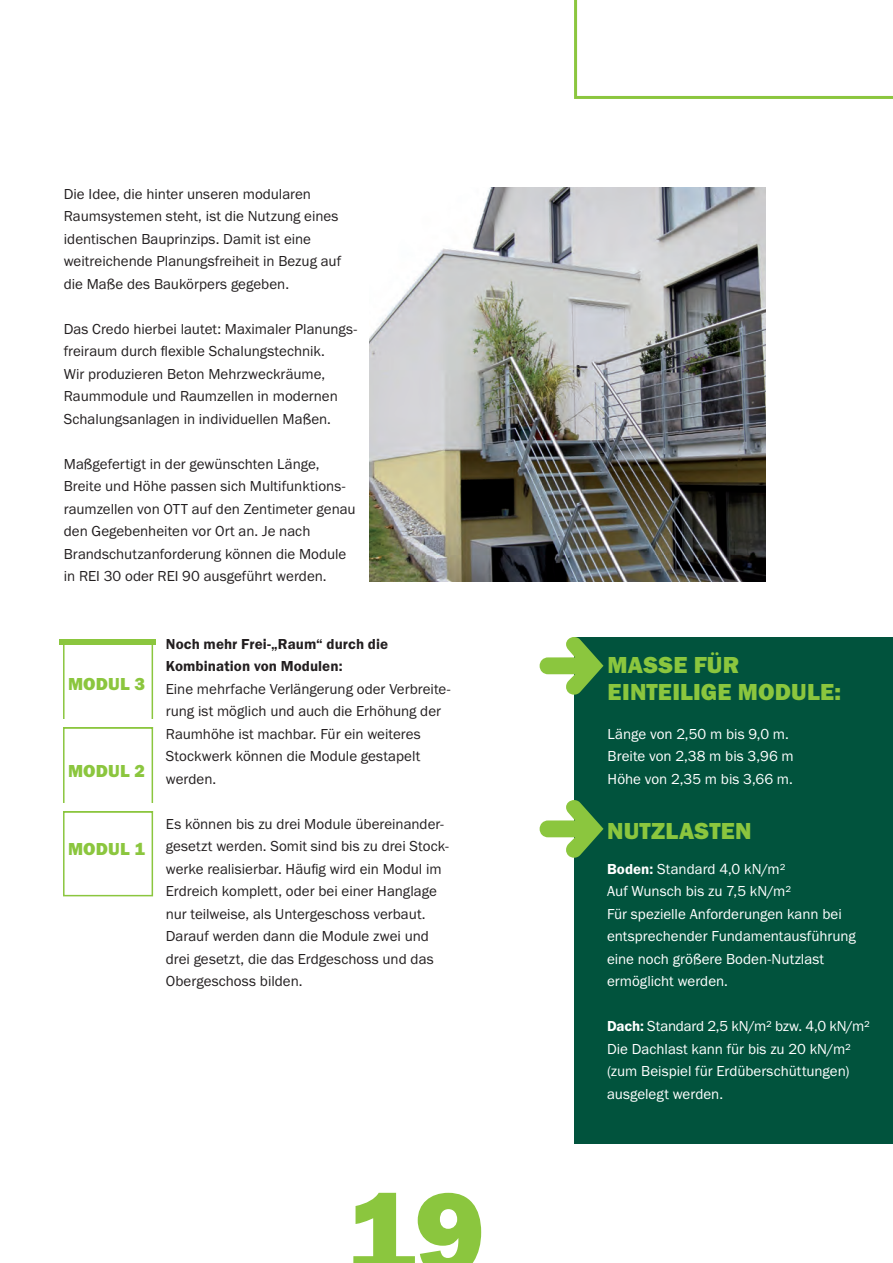
<style>
.page{position:relative;width:893px;height:1263px;background:#fff}
.page>*{position:absolute;margin:0;border:0;box-sizing:border-box;transform-origin:0 0}
.t1{font:120px "Franklin Gothic URW Hea";color:#8bc63e}
.t2{font:24px/27px "Franklin Gothic URW Hea";letter-spacing:.01em;color:#8bc63e}
.t3{font:18px "Franklin Gothic URW Hea";letter-spacing:.005em;color:#8bc63e}
.t4{font:15px/22.5px "Franklin Gothic URW Boo";color:#231f20}
.t5{font:15px/22.5px "Franklin Gothic URW Boo";color:#fff}
.t6{font:15px/22.5px "Franklin Gothic URW Dem";letter-spacing:.005em;color:#231f20}
.s1{font-family:"Franklin Gothic URW Dem"}
</style>
<div class="page">
<img style="left:370px;top:187px;width:395px;height:394px">
<div style="left:574px;top:637px;width:319px;height:507px;background:#01533d"></div>
<svg style="left:540px;top:637px;width:63px;height:58px"></svg>
<svg style="left:540px;top:800px;width:63px;height:58px"></svg>
<svg style="left:574px;top:0;width:319px;height:99px"></svg>
<div style="left:63px;top:811px;width:90px;height:85px;border:2px solid #8bc63e"></div>
<div style="left:63px;top:727px;width:90px;height:85px;border:2px solid #8bc63e"></div>
<div style="left:63px;top:643px;width:90px;height:85px;border:2px solid #8bc63e"></div>
<div style="left:60px;top:639px;width:96px;height:5px;background:#8bc63e"></div>
<div style="left:40px;top:803px;width:117px;height:8px;background:#fff"></div>
<div style="left:43px;top:720px;width:117px;height:7px;background:#fff"></div>
<p class="t4" style="left:64px;top:182px;width:279px">Die Idee, die hinter unseren modularen Raumsystemen steht, ist die Nutzung eines identischen Bauprinzips. Damit ist eine weitreichende Planungsfreiheit in Bezug auf die Maße des Baukörpers gegeben.</p>
<p class="t4" style="left:64px;top:317px;width:295px">Das Credo hierbei lautet: Maximaler Planungs&shy;freiraum durch flexible Schalungstechnik.<br>Wir produzieren Beton Mehrzweckräume, Raummodule und Raumzellen in modernen Schalungsanlagen in individuellen Maßen.</p>
<p class="t4" style="left:64px;top:452px;width:293px">Maßgefertigt in der gewünschten Länge, Breite und Höhe passen sich Multifunktions&shy;raumzellen von OTT auf den Zentimeter genau den Gegebenheiten vor Ort an. Je nach Brandschutzanforderung können die Module in REI 30 oder REI 90 ausgeführt werden.</p>
<p class="t3" style="left:68px;top:672px;width:79px">MODUL 3</p>
<p class="t3" style="left:68px;top:759px;width:79px">MODUL 2</p>
<p class="t3" style="left:68px;top:838px;width:79px">MODUL 1</p>
<p class="t6" style="left:166px;top:632px;width:224px">Noch mehr Frei-„Raum“ durch die<br>Kombination von Modulen:</p>
<p class="t4" style="left:166px;top:677px;width:286px">Eine mehrfache Verlängerung oder Verbreite&shy;rung ist möglich und auch die Erhöhung der Raumhöhe ist machbar. Für ein weiteres Stockwerk können die Module gestapelt werden.</p>
<p class="t4" style="left:166px;top:812px;width:285px">Es können bis zu drei Module übereinander&shy;gesetzt werden. Somit sind bis zu drei Stock&shy;werke realisierbar. Häufig wird ein Modul im Erdreich komplett, oder bei einer Hanglage nur teilweise, als Untergeschoss verbaut.<br>Darauf werden dann die Module zwei und drei gesetzt, die das Erdgeschoss und das Obergeschoss bilden.</p>
<h1 class="t1" style="left:346px;top:1156px;width:141px">19</h1>
<h2 class="t2" style="left:608px;top:651px;width:235px">MASSE FÜR<br>EINTEILIGE MODULE:</h2>
<p class="t5" style="left:608px;top:722px;width:188px">Länge von 2,50 m bis 9,0 m.<br>Breite von 2,38 m bis 3,96 m<br>Höhe von 2,35 m bis 3,66 m.</p>
<h2 class="t2" style="left:607px;top:816px;width:146px">NUTZLASTEN</h2>
<p class="t5" style="left:607px;top:857px;width:250px"><span class="s1">Boden:</span> Standard 4,0 kN/m²<br>Auf Wunsch bis zu 7,5 kN/m²<br>Für spezielle Anforderungen kann bei entsprechender Fundamentausführung eine noch größere Boden-Nutzlast ermöglicht werden.</p>
<p class="t5" style="left:607px;top:1015px;width:264px"><span class="s1">Dach:</span> Standard 2,5 kN/m² bzw. 4,0 kN/m²<br>Die Dachlast kann für bis zu 20 kN/m² (zum Beispiel für Erdüberschüttungen) ausgelegt werden.</p>
</div>
